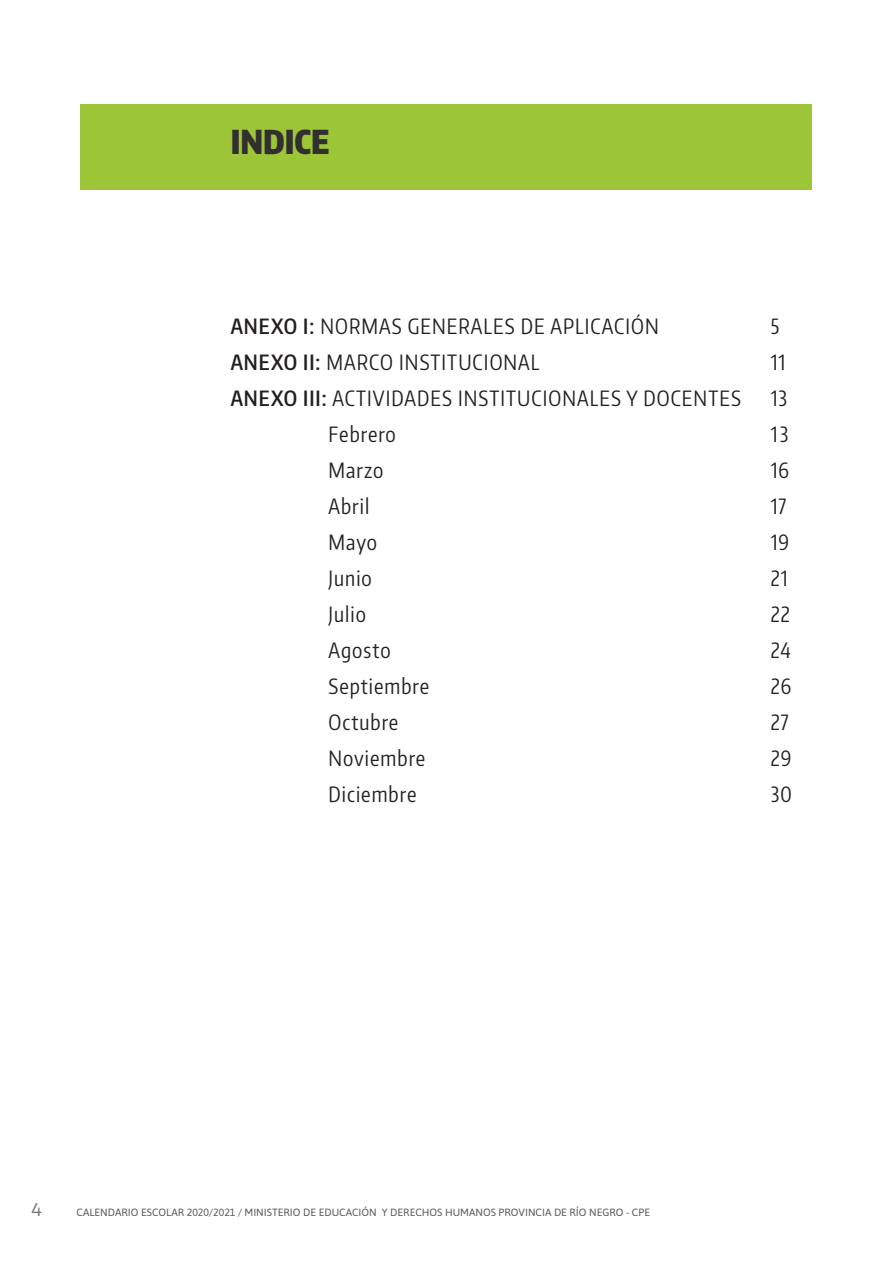
<style>
.page{position:relative;width:893px;height:1263px;background:#fff}
.page>*{position:absolute;margin:0;border:0;box-sizing:border-box;transform-origin:0 0}
.t1{font:900 33px "Encode Sans Compressed";color:#312f30}
.t2{font:21px "Encode Sans Compressed";letter-spacing:.05em;color:#231f20}
.t3{font:17.55px "Encode Sans";color:#76787b}
.t4{font:10.5px "Asap";color:#57585a}
.s1{font-weight:600}
</style>
<div class="page">
<div style="left:81px;top:104px;width:731px;height:85px;background:#9cc538"></div>
<h1 class="t1" style="left:231px;top:120px;width:100px">INDICE</h1>
<p class="t2" style="left:231px;top:312px;width:430px"><span class="s1">ANEXO I:</span> NORMAS GENERALES DE APLICACIÓN</p>
<p class="t2" style="left:771px;top:312px;width:10px">5</p>
<p class="t2" style="left:231px;top:348px;width:310px"><span class="s1">ANEXO II:</span> MARCO INSTITUCIONAL</p>
<p class="t2" style="left:771px;top:348px;width:16px">11</p>
<p class="t2" style="left:231px;top:384px;width:512px"><span class="s1">ANEXO III:</span> ACTIVIDADES INSTITUCIONALES Y DOCENTES</p>
<p class="t2" style="left:771px;top:384px;width:18px">13</p>
<p class="t2" style="left:328px;top:420px;width:69px">Febrero</p>
<p class="t2" style="left:771px;top:420px;width:19px">13</p>
<p class="t2" style="left:328px;top:456px;width:57px">Marzo</p>
<p class="t2" style="left:771px;top:456px;width:20px">16</p>
<p class="t2" style="left:328px;top:492px;width:42px">Abril</p>
<p class="t2" style="left:771px;top:492px;width:17px">17</p>
<p class="t2" style="left:328px;top:528px;width:50px">Mayo</p>
<p class="t2" style="left:771px;top:528px;width:20px">19</p>
<p class="t2" style="left:328px;top:564px;width:45px">Junio</p>
<p class="t2" style="left:771px;top:564px;width:19px">21</p>
<p class="t2" style="left:328px;top:600px;width:39px">Julio</p>
<p class="t2" style="left:771px;top:600px;width:21px">22</p>
<p class="t2" style="left:328px;top:636px;width:64px">Agosto</p>
<p class="t2" style="left:771px;top:636px;width:22px">24</p>
<p class="t2" style="left:328px;top:672px;width:102px">Septiembre</p>
<p class="t2" style="left:771px;top:672px;width:22px">26</p>
<p class="t2" style="left:328px;top:708px;width:71px">Octubre</p>
<p class="t2" style="left:771px;top:708px;width:19px">27</p>
<p class="t2" style="left:328px;top:744px;width:98px">Noviembre</p>
<p class="t2" style="left:771px;top:744px;width:22px">29</p>
<p class="t2" style="left:328px;top:780px;width:89px">Diciembre</p>
<p class="t2" style="left:771px;top:780px;width:23px">30</p>
<p class="t3" style="left:31px;top:1198px;width:12px">4</p>
<p class="t4" style="left:77px;top:1205px;width:575px">CALENDARIO ESCOLAR 2020/2021 / MINISTERIO DE EDUCACIÓN Y DERECHOS HUMANOS PROVINCIA DE RÍO NEGRO - CPE</p>
</div>
